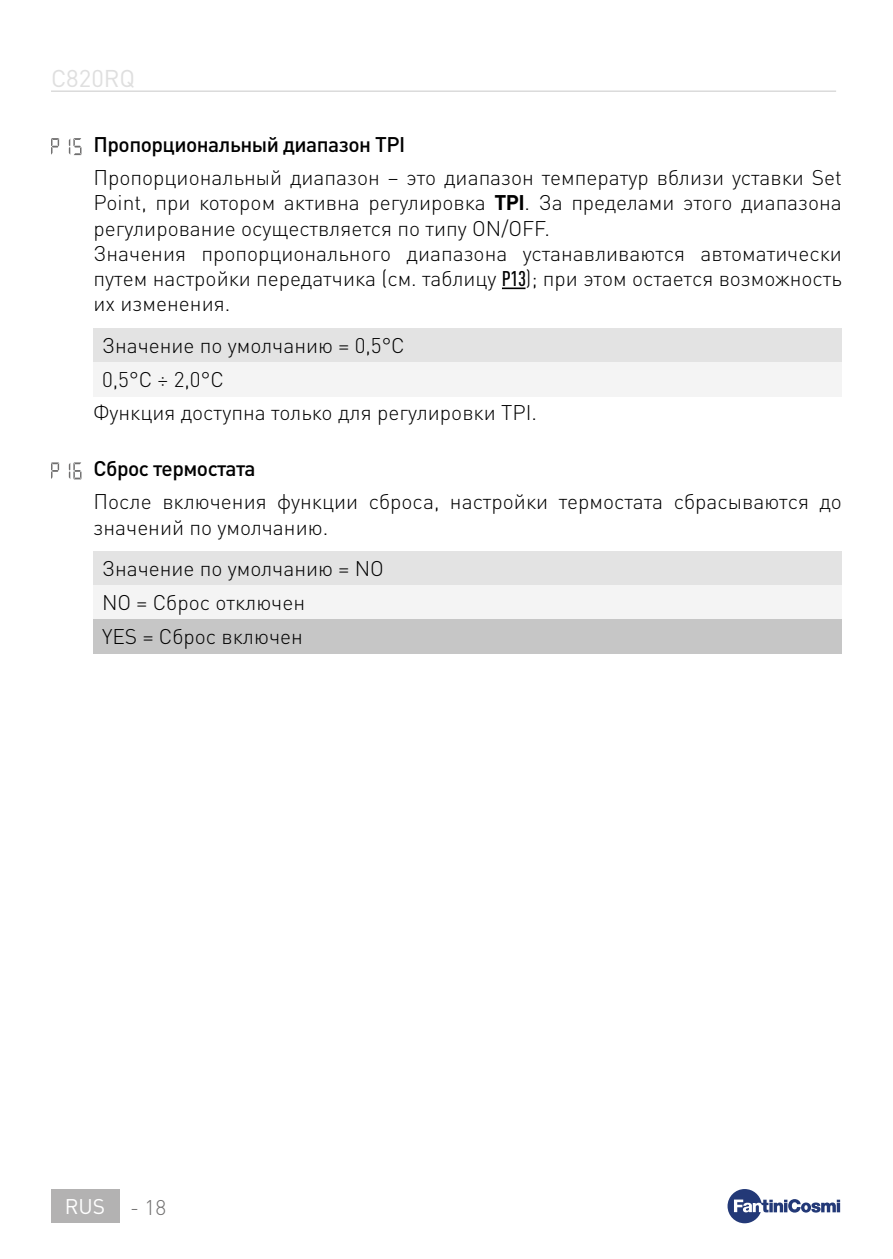
<style>
.page{position:relative;width:893px;height:1259px;background:#fff}
.page>*{position:absolute;margin:0;border:0;box-sizing:border-box;transform-origin:0 0}
.t1{font:24px "DIN Pro";color:#dfdfdf}
.t2{font:300 21px/25.2px "DIN Pro";color:#000}
.t3{font:500 21px "DIN Pro";letter-spacing:-.025em;color:#000}
.t4{font:21px "DIN Pro";color:#fff}
.s1{font-weight:700}
.s2{font-weight:500;font-stretch:condensed}
.s3{font-weight:300;color:#706f6f}
</style>
<div class="page">
<hr style="left:51px;top:90px;width:785px;height:2px;background:#dadada">
<svg style="left:727px;top:1189px;width:113px;height:34px"></svg>
<div style="left:51px;top:1189px;width:68px;height:33px;background:#b3b2b2"></div>
<div style="left:94px;top:551px;width:748px;height:34px;background:#e3e3e3"></div>
<div style="left:94px;top:585px;width:748px;height:34px;background:#f4f4f4"></div>
<div style="left:94px;top:619px;width:748px;height:35px;background:#c6c6c6"></div>
<svg style="left:51px;top:462px;width:8px;height:17px"></svg>
<svg style="left:69px;top:462px;width:12px;height:17px"></svg>
<div style="left:94px;top:328px;width:748px;height:34px;background:#e3e3e3"></div>
<div style="left:94px;top:362px;width:748px;height:34px;background:#f4f4f4"></div>
<svg style="left:51px;top:138px;width:8px;height:17px"></svg>
<svg style="left:69px;top:138px;width:12px;height:17px"></svg>
<hr style="left:502px;top:287px;width:23px;height:2px;background:#000">
<p class="t1" style="left:51px;top:62px;width:86px">C820RQ</p>
<p class="t3" style="left:94px;top:130px;width:313px">Пропорциональный диапазон TPI</p>
<p class="t2" style="left:94px;top:163px;width:750px">Пропорциональный диапазон – это диапазон температур вблизи уставки Set Point, при котором активна регулировка <span class="s1">TPI</span>. За пределами этого диапазона регулирование осуществляется по типу ON/OFF.<br>Значения пропорционального диапазона устанавливаются автоматически путем настройки передатчика (см. таблицу <span class="s2">P13</span>); при этом остается возможность их изменения.</p>
<p class="t2" style="left:102px;top:331px;width:304px">Значение по умолчанию = 0,5°C</p>
<p class="t2" style="left:102px;top:365px;width:123px">0,5°C ÷ 2,0°C</p>
<p class="t2" style="left:94px;top:398px;width:445px">Функция доступна только для регулировки TPI.</p>
<p class="t3" style="left:94px;top:454px;width:164px">Сброс термостата</p>
<p class="t2" style="left:94px;top:487px;width:750px">После включения функции сброса, настройки термостата сбрасываются до значений по умолчанию.</p>
<p class="t2" style="left:102px;top:550px;width:283px;line-height:33.9px">Значение по умолчанию = NO<br>NO = Сброс отключен<br>YES = Сброс включен</p>
<p class="t4" style="left:65px;top:1192px;width:103px">RUS <span class="s3">- 18</span></p>
</div>
